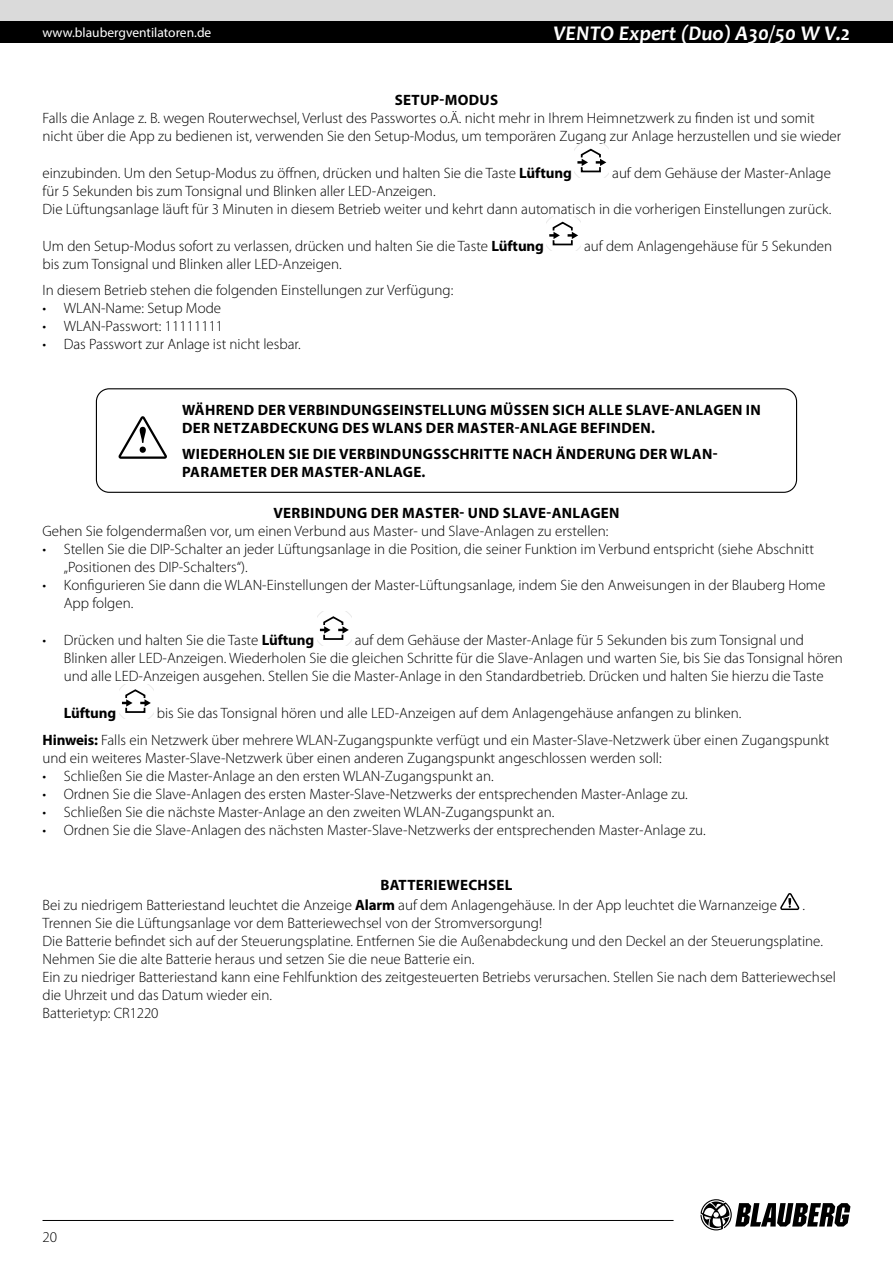
<style>
.page{position:relative;width:893px;height:1263px;background:#fff}
.page>*{position:absolute;margin:0;border:0;box-sizing:border-box;transform-origin:0 0}
.t1{font:italic 700 21px "Candara";color:#fff}
.t2{font:300 15px/18px "Myriad Pro";color:#000}
.t3{font:700 15px/18px "Myriad Pro";letter-spacing:.02em;color:#000}
.t4{font:700 15px "Myriad Pro";letter-spacing:-.01em;color:#000}
.t5{font:13.5px "Myriad Pro";color:#fff}
.s1{font-weight:700}
</style>
<div class="page">
<div style="left:0;top:0;width:893px;height:21px;background:#dadada"></div>
<div style="left:0;top:21px;width:893px;height:22px;background:#000"></div>
<svg style="left:700px;top:1199px;width:150px;height:31px"></svg>
<hr style="left:43px;top:1220px;width:631px;height:1px;background:#000">
<svg style="left:575px;top:144px;width:34px;height:34px"></svg>
<svg style="left:547px;top:217px;width:34px;height:34px"></svg>
<svg style="left:780px;top:893px;width:19px;height:17px"></svg>
<div style="left:96px;top:388px;width:701px;height:105px;border:1px solid #000;border-radius:13px"></div>
<svg style="left:118px;top:416px;width:49px;height:43px"></svg>
<svg style="left:317px;top:611px;width:34px;height:34px"></svg>
<svg style="left:119px;top:684px;width:34px;height:34px"></svg>
<p class="t5" style="left:43px;top:24px;width:170px">www.blaubergventilatoren.de</p>
<h1 class="t1" style="left:553px;top:20px;width:13px">VENT</h1>
<h1 class="t1" style="left:601px;top:20px;width:251px">O Expert (Duo) A30/50 W V.2</h1>
<p class="t3" style="left:395px;top:90px;width:105px">SETUP-MODUS</p>
<p class="t2" style="left:43px;top:109px;width:800px">Falls die Anlage z. B. wegen Routerwechsel, Verlust des Passwortes o.Ä. nicht mehr in Ihrem Heimnetzwerk zu finden ist und somit nicht über die App zu bedienen ist, verwenden Sie den Setup-Modus, um temporären Zugang zur Anlage herzustellen und sie wieder</p>
<p class="t2" style="left:43px;top:164px;width:531px">einzubinden. Um den Setup-Modus zu öffnen, drücken und halten Sie die Taste <span class="s1">Lüftung</span></p>
<p class="t2" style="left:612px;top:164px;width:220px">auf dem Gehäuse der Master-Anlage</p>
<p class="t2" style="left:43px;top:182px;width:790px">für 5 Sekunden bis zum Tonsignal und Blinken aller LED-Anzeigen.<br>Die Lüftungsanlage läuft für 3 Minuten in diesem Betrieb weiter und kehrt dann automatisch in die vorherigen Einstellungen zurück.</p>
<p class="t2" style="left:43px;top:237px;width:503px">Um den Setup-Modus sofort zu verlassen, drücken und halten Sie die Taste <span class="s1">Lüftung</span></p>
<p class="t2" style="left:584px;top:237px;width:250px">auf dem Anlagengehäuse für 5 Sekunden</p>
<p class="t2" style="left:43px;top:251px;width:412px;line-height:26.5px">bis zum Tonsignal und Blinken aller LED-Anzeigen.<br>In diesem Betrieb stehen die folgenden Einstellungen zur Verfügung:</p>
<p class="t2" style="left:43px;top:300px;width:180px">• WLAN-Name: Setup Mode</p>
<p class="t2" style="left:43px;top:318px;width:182px">• WLAN-Passwort: 11111111</p>
<p class="t2" style="left:43px;top:336px;width:260px">• Das Passwort zur Anlage ist nicht lesbar.</p>
<p class="t3" style="left:182px;top:400px;width:580px">WÄHREND DER VERBINDUNGSEINSTELLUNG MÜSSEN SICH ALLE SLAVE-ANLAGEN IN<br>DER NETZABDECKUNG DES WLANS DER MASTER-ANLAGE BEFINDEN.</p>
<p class="t3" style="left:182px;top:445px;width:537px">WIEDERHOLEN SIE DIE VERBINDUNGSSCHRITTE NACH ÄNDERUNG DER WLAN-<br>PARAMETER DER MASTER-ANLAGE.</p>
<p class="t3" style="left:273px;top:504px;width:348px">VERBINDUNG DER MASTER- UND SLAVE-ANLAGEN</p>
<p class="t2" style="left:43px;top:523px;width:568px">Gehen Sie folgendermaßen vor, um einen Verbund aus Master- und Slave-Anlagen zu erstellen:</p>
<p class="t2" style="left:64px;top:541px;width:752px;text-indent:-21px">• Stellen Sie die DIP-Schalter an jeder Lüftungsanlage in die Position, die seiner Funktion im Verbund entspricht (siehe Abschnitt „Positionen des DIP-Schalters“).</p>
<p class="t2" style="left:64px;top:577px;width:763px;text-indent:-21px">• Konfigurieren Sie dann die WLAN-Einstellungen der Master-Lüftungsanlage, indem Sie den Anweisungen in der Blauberg Home<br>App folgen.</p>
<p class="t2" style="left:43px;top:632px;width:273px">• Drücken und halten Sie die Taste <span class="s1">Lüftung</span></p>
<p class="t2" style="left:64px;top:632px;width:781px;text-indent:291px">auf dem Gehäuse der Master-Anlage für 5 Sekunden bis zum Tonsignal und<br>Blinken aller LED-Anzeigen. Wiederholen Sie die gleichen Schritte für die Slave-Anlagen und warten Sie, bis Sie das Tonsignal hören und alle LED-Anzeigen ausgehen. Stellen Sie die Master-Anlage in den Standardbetrieb. Drücken und halten Sie hierzu die Taste</p>
<p class="t4" style="left:64px;top:703px;width:54px">Lüftung</p>
<p class="t2" style="left:43px;top:700px;width:788px;line-height:26.5px;text-indent:114px">bis Sie das Tonsignal hören und alle LED-Anzeigen auf dem Anlagengehäuse anfangen zu blinken.<br><span class="s1">Hinweis:</span> Falls ein Netzwerk über mehrere WLAN-Zugangspunkte verfügt und ein Master-Slave-Netzwerk über einen Zugangspunkt</p>
<p class="t2" style="left:43px;top:749px;width:621px">und ein weiteres Master-Slave-Netzwerk über einen anderen Zugangspunkt angeschlossen werden soll:</p>
<p class="t2" style="left:43px;top:767px;width:453px">• Schließen Sie die Master-Anlage an den ersten WLAN-Zugangspunkt an.</p>
<p class="t2" style="left:43px;top:785px;width:647px">• Ordnen Sie die Slave-Anlagen des ersten Master-Slave-Netzwerks der entsprechenden Master-Anlage zu.</p>
<p class="t2" style="left:43px;top:803px;width:513px">• Schließen Sie die nächste Master-Anlage an den zweiten WLAN-Zugangspunkt an.</p>
<p class="t2" style="left:43px;top:821px;width:665px">• Ordnen Sie die Slave-Anlagen des nächsten Master-Slave-Netzwerks der entsprechenden Master-Anlage zu.</p>
<p class="t2" style="left:43px;top:875px;width:736px;line-height:20px;text-indent:338px"><span class="s1">BATTERIEWECHSEL<br></span>Bei zu niedrigem Batteriestand leuchtet die Anzeige <span class="s1">Alarm</span> auf dem Anlagengehäuse. In der App leuchtet die Warnanzeige</p>
<p class="t2" style="left:803px;top:896px;width:4px">.</p>
<p class="t2" style="left:43px;top:914px;width:795px">Trennen Sie die Lüftungsanlage vor dem Batteriewechsel von der Stromversorgung!<br>Die Batterie befindet sich auf der Steuerungsplatine. Entfernen Sie die Außenabdeckung und den Deckel an der Steuerungsplatine.<br>Nehmen Sie die alte Batterie heraus und setzen Sie die neue Batterie ein.<br>Ein zu niedriger Batteriestand kann eine Fehlfunktion des zeitgesteuerten Betriebs verursachen. Stellen Sie nach dem Batteriewechsel die Uhrzeit und das Datum wieder ein.<br>Batterietyp: CR1220</p>
<p class="t2" style="left:43px;top:1228px;width:16px">20</p>
</div>
